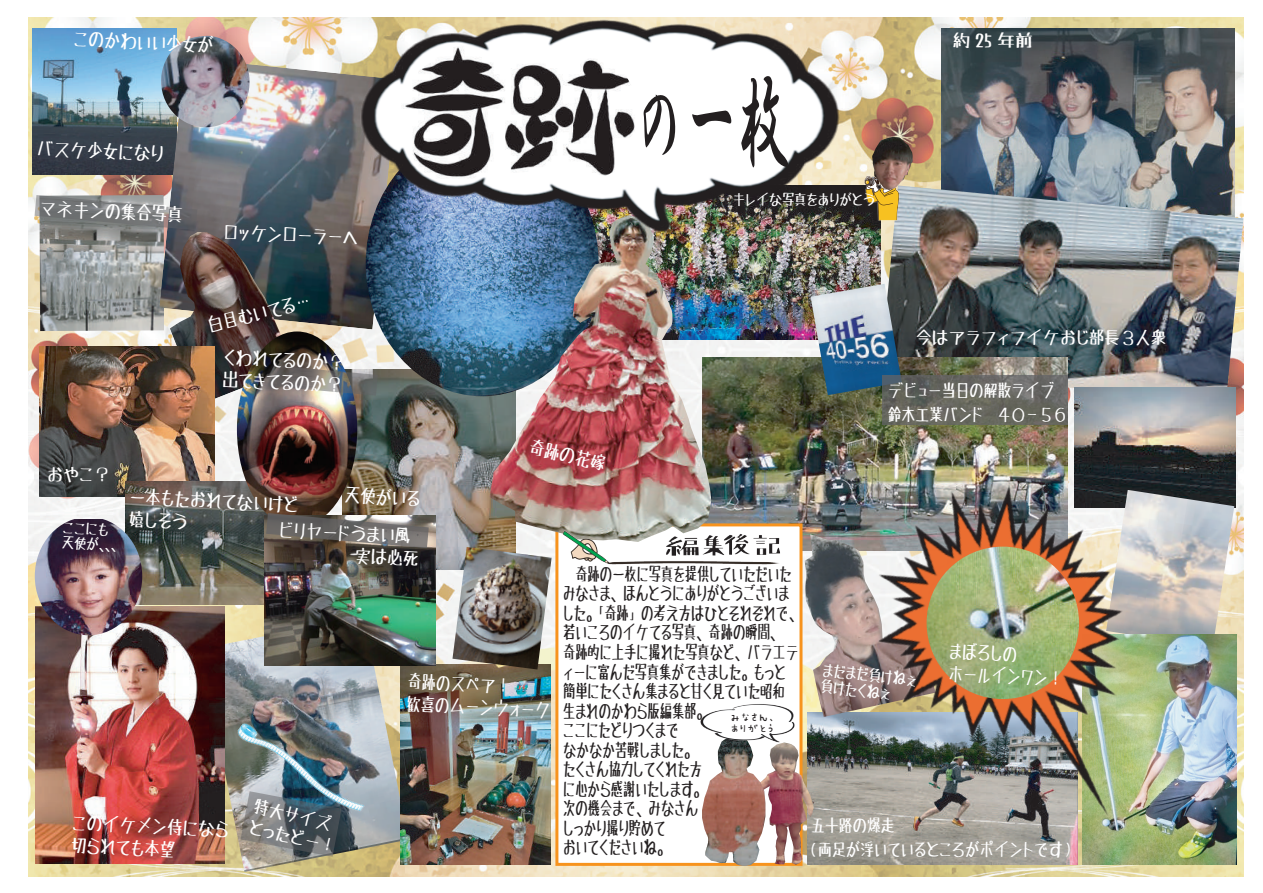
<style>
.page{position:relative;width:1263px;height:893px;background:#fff}
.page>*{position:absolute;margin:0;border:0;box-sizing:border-box;transform-origin:0 0}
.t1{font:119.25px "HGS Gyoshotai";color:#231f20;scale:.43 1}
.t2{font:19.05px/22.5px "Tanuki Permanent Marker";color:#fff;scale:.81 1}
.t3{font:19.05px/22.2px "Tanuki Permanent Marker";color:#fff;scale:.74 1}
.t4{font:18.75px/19.5px "Tanuki Permanent Marker";color:#231f20;scale:.65 1}
.t5{font:18px/24px "Tanuki Permanent Marker";color:#fff;scale:.77 1}
.t6{font:18px/21px "Tanuki Permanent Marker";color:#fff;scale:.86 1}
.t7{font:18px "Tanuki Permanent Marker";color:#fff}
.t8{font:16.5px/16.5px "Tanuki Permanent Marker";color:#fff;scale:.74 1}
.t9{font:15px "Tanuki Permanent Marker";color:#fff;scale:.8 1}
.t10{font:15px/14.9px "Tanuki Permanent Marker";color:#fff;scale:.81 1}
.t11{font:12px/10.5px "maki maruhand";color:#231f20}
</style>
<div class="page">
<img style="left:28px;top:17px;width:1215px;height:859px">
<img style="left:33px;top:28px;width:143px;height:146px">
<img style="left:941px;top:28px;width:293px;height:157px">
<img style="left:808px;top:717px;width:270px;height:148px">
<img style="left:880px;top:185px;width:363px;height:217px">
<img style="left:39px;top:230px;width:125px;height:101px">
<img style="left:159px;top:58px;width:222px;height:271px">
<img style="left:158px;top:33px;width:94px;height:97px">
<img style="left:1074px;top:388px;width:161px;height:120px">
<img style="left:1200px;top:490px;width:34px;height:144px">
<img style="left:169px;top:232px;width:126px;height:173px">
<img style="left:200px;top:616px;width:208px;height:256px">
<img style="left:233px;top:715px;width:136px;height:110px">
<img style="left:40px;top:347px;width:174px;height:150px">
<img style="left:36px;top:607px;width:188px;height:256px">
<img style="left:126px;top:482px;width:140px;height:122px">
<img style="left:35px;top:520px;width:107px;height:115px">
<img style="left:342px;top:370px;width:173px;height:199px">
<img style="left:401px;top:665px;width:149px;height:200px">
<img style="left:712px;top:357px;width:355px;height:193px">
<div style="left:557px;top:525px;width:244px;height:339px;background:#fff"></div>
<div style="left:555px;top:523px;width:247px;height:343px;border:3px solid #f7931d"></div>
<img style="left:712px;top:221px;width:168px;height:119px">
<img style="left:366px;top:131px;width:233px;height:265px;border-radius:50%">
<img style="left:489px;top:243px;width:223px;height:299px">
<img style="left:350px;top:17px;width:500px;height:226px">
<img style="left:401px;top:46px;width:234px;height:134px">
<img style="left:765px;top:742px;width:49px;height:123px">
<img style="left:702px;top:744px;width:63px;height:123px">
<img style="left:811px;top:284px;width:91px;height:111px">
<img style="left:559px;top:527px;width:101px;height:38px">
<img style="left:660px;top:520px;width:127px;height:45px">
<img style="left:700px;top:704px;width:96px;height:40px">
<img style="left:805px;top:534px;width:15px;height:183px">
<img style="left:1083px;top:634px;width:154px;height:230px">
<img style="left:820px;top:448px;width:380px;height:383px">
<img style="left:926px;top:547px;width:153px;height:152px;border-radius:50%">
<img style="left:848px;top:167px;width:72px;height:54px">
<img style="left:872px;top:137px;width:41px;height:53px">
<svg style="left:882px;top:375px;width:185px;height:50px;background:#666761"></svg>
<img style="left:241px;top:791px;width:101px;height:66px">
<svg style="left:35px;top:195px;width:162px;height:35px;background:#7e7f80"></svg>
<img style="left:237px;top:331px;width:120px;height:196px;border-radius:50%">
<svg style="left:288px;top:367px;width:90px;height:29px;background:#848280"></svg>
<img style="left:264px;top:516px;width:171px;height:149px">
<svg style="left:266px;top:513px;width:163px;height:35px;background:#726d68"></svg>
<img style="left:452px;top:547px;width:100px;height:122px">
<p class="t2" style="left:75px;top:27px;width:174px;rotate:3deg">このかわいい少女が</p>
<p class="t2" style="left:38px;top:136px;width:158px;rotate:3deg">バスケ少女になり</p>
<p class="t2" style="left:40px;top:196px;width:178px;rotate:3deg">マネキンの集合写真</p>
<p class="t2" style="left:225px;top:220px;width:168px;rotate:3deg">ロッケンローラーへ</p>
<p class="t2" style="left:205px;top:314px;width:131px;rotate:-14deg">白目むいてる…</p>
<p class="t2" style="left:224px;top:345px;width:150px;rotate:3deg">くわれてるのか？出てきてるのか？</p>
<p class="t6" style="left:47px;top:463px;width:74px">おやこ？</p>
<p class="t10" style="left:63px;top:520px;width:77px;rotate:3deg">ここにも天使が、、、</p>
<p class="t2" style="left:131px;top:484px;width:210px;rotate:3deg">一本もたおれてないけど</p>
<p class="t2" style="left:345px;top:483px;width:95px;rotate:3deg">天使がいる</p>
<p class="t2" style="left:130px;top:507px;width:74px;rotate:3deg">嬉しそう</p>
<p class="t2" style="left:280px;top:518px;width:164px;rotate:3deg">ビリヤードうまい風</p>
<h1 class="t1" style="left:634px;top:61px;width:362px">の一枚</h1>
<p class="t9" style="left:733px;top:189px;width:180px">キレイな写真をありがとう</p>
<p class="t7" style="left:953px;top:28px;width:82px">約 25 年前</p>
<p class="t2" style="left:532px;top:435px;width:98px;rotate:13deg">奇跡の花嫁</p>
<p class="t6" style="left:916px;top:327px;width:292px">今はアラフィフイケおじ部長３人衆</p>
<p class="t5" style="left:888px;top:378px;width:234px">デビュー当日の解散ライブ鈴木工業バンド　４０－５６</p>
<p class="t2" style="left:73px;top:810px;width:195px;rotate:3deg">このイケメン侍になら切られても本望</p>
<p class="t6" style="left:256px;top:795px;width:104px;rotate:13deg">特大サイズとったどー！</p>
<p class="t3" style="left:408px;top:670px;width:196px;rotate:3deg">奇跡のスペア！<br>歓喜のムーンウォーク</p>
<p class="t4" style="left:563px;top:564px;width:368px">　奇跡の一枚に写真を提供していただいたみなさま、ほんとうにありがとうございました。「奇跡」の考え方はひとそれぞれで、若いころのイケてる写真、奇跡の瞬間、<br>奇跡的に上手に撮れた写真など、バラエティーに富んだ写真集ができました。もっと簡単にたくさん集まると甘く見ていた昭和生まれのかわら版編集部。<br>ここにたどりつくまで<br>なかなか苦戦しました。<br>たくさん協力してくれた方<br>に心から感謝いたします。<br>次の機会まで、みなさん<br>しっかり撮り貯めて<br>おいてくださいね。</p>
<p class="t11" style="left:730px;top:712px;width:46px">みなさん、ありがとう</p>
<p class="t8" style="left:823px;top:661px;width:130px;rotate:6deg">まだまだ負けねぇ負けたくねぇ</p>
<p class="t3" style="left:950px;top:639px;width:155px;rotate:3deg">まぼろしの<br>ホールインワン！</p>
<p class="t5" style="left:957px;top:640px;width:146px">まぼろしの<br>ホールインワン！</p>
<p class="t5" style="left:804px;top:813px;width:355px;text-indent:7px">五十路の爆走<br>（両足が浮いているところがポイントです）</p>
</div>
